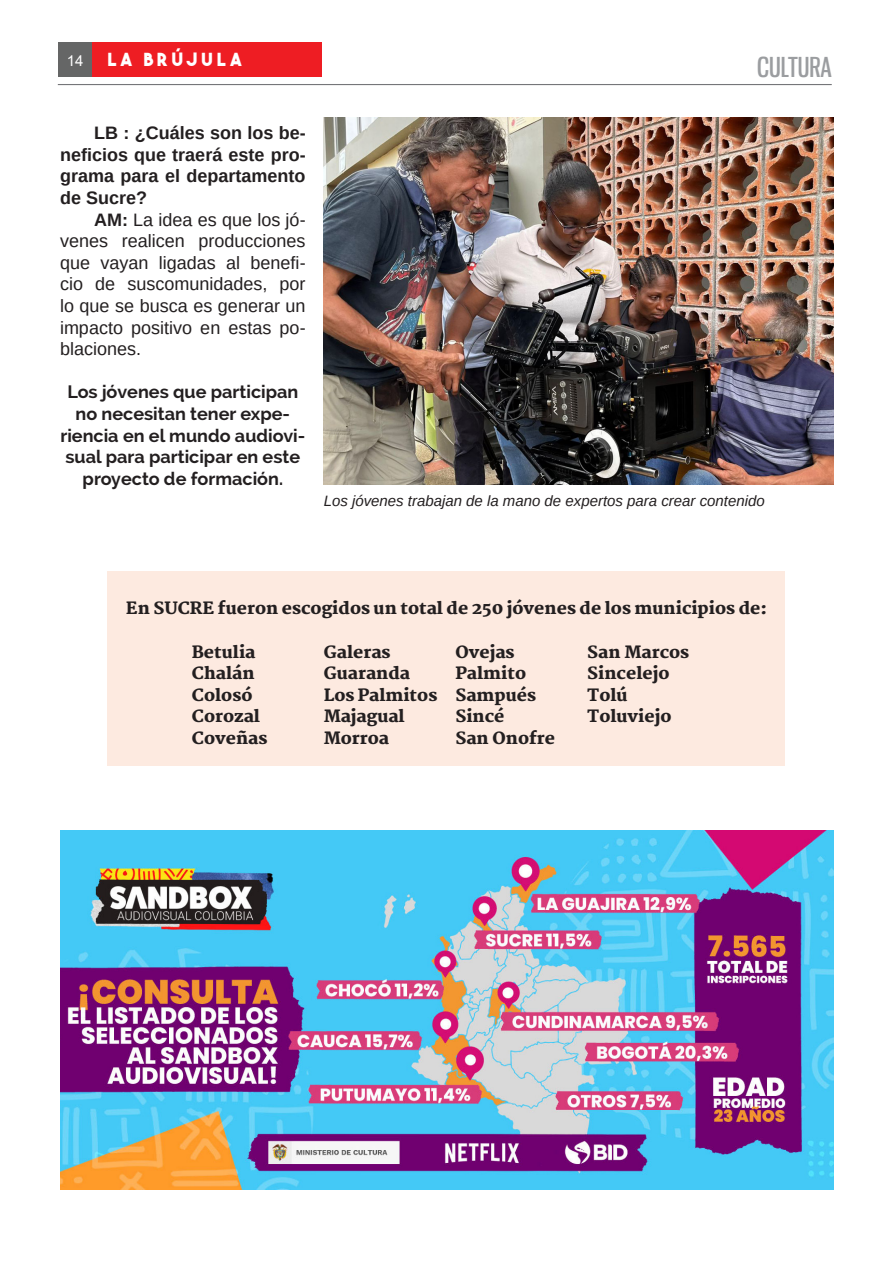
<style>
.page{position:relative;width:893px;height:1263px;background:#fff}
.page>*{position:absolute;margin:0;border:0;box-sizing:border-box;transform-origin:0 0}
.SECCIONES{font:27px "Gnuolane Rg";color:#9b9da0}
.PÁRRAFO{font:18px/21.6px "Arimo";color:#231f20;text-align:justify}
.LEAD{font:700 18px/21.6px "Raleway";color:#231f20;text-align:center}
.PÁRRAFO-2{font:700 18px/21.6px "Arimo";color:#231f20;text-align:justify}
.t1{font:700 18px "The Bold Font";letter-spacing:.2em;color:#fff}
.PÁRRAFO-3{font:800 16.5px "Martel";color:#231f20}
.Pie_de_foto{font:italic 15px "Arimo";color:#231f20}
.t2{font:15px "Arial";color:#fff}
.s1{font-weight:700}
</style>
<div class="page">
<hr style="left:58px;top:84px;width:774px;height:1px;background:#757679">
<div style="left:58px;top:42px;width:34px;height:35px;background:#656666"></div>
<div style="left:92px;top:42px;width:230px;height:35px;background:#ee1d23"></div>
<div style="left:108px;top:571px;width:677px;height:195px;background:#fdeae0"></div>
<img style="left:60px;top:830px;width:774px;height:359px">
<img style="left:324px;top:118px;width:510px;height:367px">
<p class="t2" style="left:67px;top:50px;width:18px">14</p>
<p class="t1" style="left:107px;top:48px;width:136px">LA BRÚJULA</p>
<p class="SECCIONES" style="left:757px;top:51px;width:76px">CULTURA</p>
<p class="PÁRRAFO-2" style="left:60px;top:122px;width:247px;text-indent:34px">LB : ¿Cuáles son los be&shy;neficios que traerá este pro&shy;grama para el departamento de Sucre?</p>
<p class="PÁRRAFO" style="left:60px;top:209px;width:247px;text-indent:34px"><span class="s1">AM:</span> La idea es que los jó&shy;venes realicen producciones que vayan ligadas al benefi&shy;cio de suscomunidades, por lo que se busca es generar un impacto positivo en estas po&shy;blaciones.</p>
<p class="LEAD" style="left:60px;top:381px;width:246px">Los jóvenes que participan no necesitan tener expe&shy;riencia en el mundo audiovi&shy;sual para participar en este proyecto de formación.</p>
<p class="Pie_de_foto" style="left:324px;top:491px;width:443px">Los jóvenes trabajan de la mano de expertos para crear contenido</p>
<p class="PÁRRAFO-3" style="left:126px;top:599px;width:643px">En SUCRE fueron escogidos un total de 250 jóvenes de los municipios de:</p>
<p class="PÁRRAFO-3" style="left:192px;top:642px;width:65px">Betulia</p>
<p class="PÁRRAFO-3" style="left:192px;top:664px;width:64px">Chalán</p>
<p class="PÁRRAFO-3" style="left:192px;top:685px;width:62px">Colosó</p>
<p class="PÁRRAFO-3" style="left:192px;top:707px;width:70px">Corozal</p>
<p class="PÁRRAFO-3" style="left:192px;top:729px;width:77px">Coveñas</p>
<p class="PÁRRAFO-3" style="left:455px;top:642px;width:61px">Ovejas</p>
<p class="PÁRRAFO-3" style="left:455px;top:664px;width:72px">Palmito</p>
<p class="PÁRRAFO-3" style="left:455px;top:685px;width:82px">Sampués</p>
<p class="PÁRRAFO-3" style="left:455px;top:707px;width:50px">Sincé</p>
<p class="PÁRRAFO-3" style="left:455px;top:729px;width:101px">San Onofre</p>
<p class="PÁRRAFO-3" style="left:324px;top:642px;width:69px">Galeras</p>
<p class="PÁRRAFO-3" style="left:324px;top:664px;width:88px">Guaranda</p>
<p class="PÁRRAFO-3" style="left:324px;top:685px;width:115px">Los Palmitos</p>
<p class="PÁRRAFO-3" style="left:324px;top:707px;width:83px">Majagual</p>
<p class="PÁRRAFO-3" style="left:324px;top:729px;width:67px">Morroa</p>
<p class="PÁRRAFO-3" style="left:587px;top:642px;width:103px">San Marcos</p>
<p class="PÁRRAFO-3" style="left:587px;top:664px;width:84px">Sincelejo</p>
<p class="PÁRRAFO-3" style="left:587px;top:685px;width:42px">Tolú</p>
<p class="PÁRRAFO-3" style="left:587px;top:707px;width:86px">Toluviejo</p>
</div>
